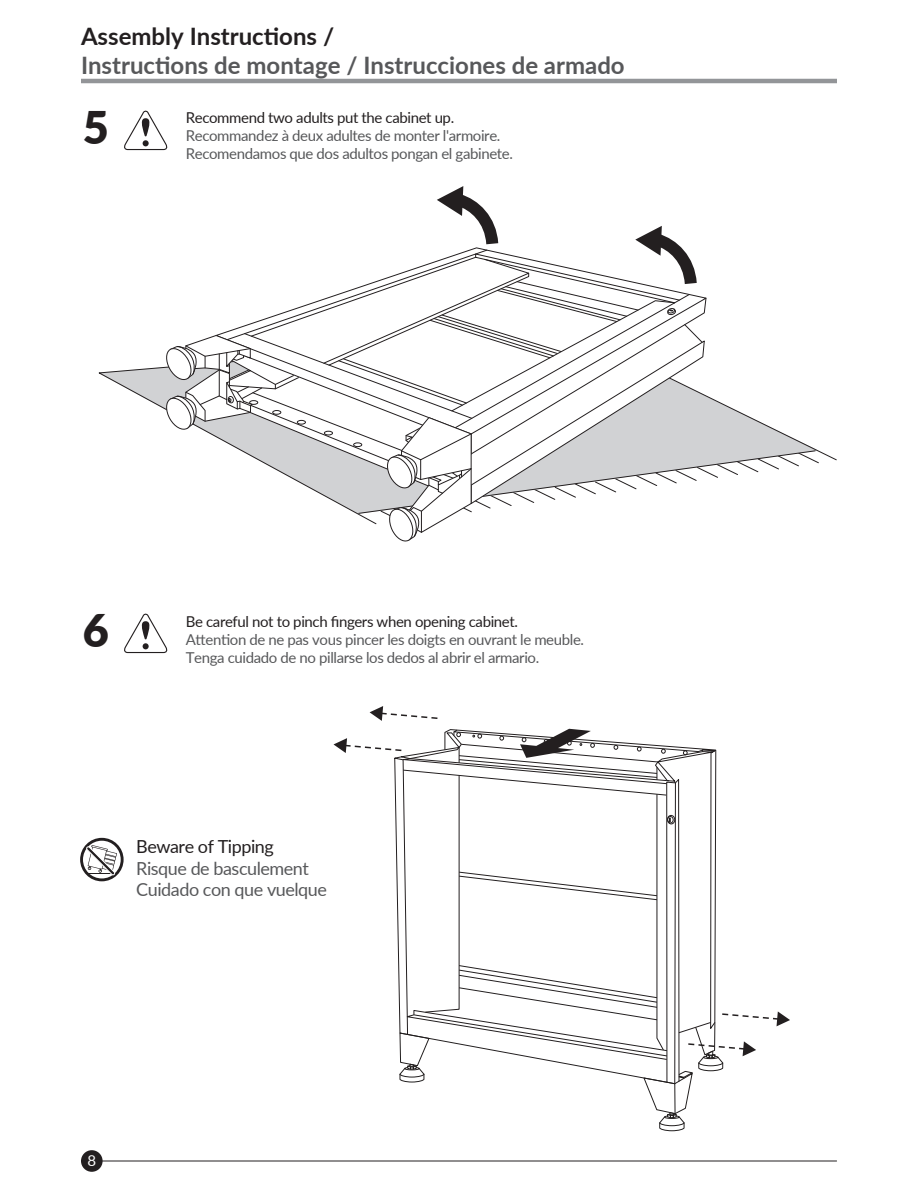
<style>
.page{position:relative;width:918px;height:1188px;background:#fff}
.page>*{position:absolute;margin:0;border:0;box-sizing:border-box;transform-origin:0 0}
.t1{font:900 45px "Lato";color:#231f20}
.t2{font:700 24px "Lato";color:#57585a}
.t3{font:700 24px "Lato";color:#231f20}
.t4{font:18px/21.6px "Lato";letter-spacing:-.025em;color:#57585a}
.t5{font:18px "Lato";letter-spacing:-.025em;color:#231f20}
.t6{font:15px/18px "Lato";letter-spacing:-.025em;color:#57585a}
.t7{font:15px "Lato";letter-spacing:-.025em;color:#231f20}
.t8{font:15px "Lato";color:#fff}
</style>
<div class="page">
<hr style="left:81px;top:1161px;width:756px;height:1px;background:#231f20">
<div style="left:81px;top:1150px;width:22px;height:22px;background:#231f20;border-radius:50%"></div>
<hr style="left:81px;top:79px;width:756px;height:4px;background:#939598">
<svg style="left:370px;top:706px;width:68px;height:15px"></svg>
<svg style="left:334px;top:729px;width:456px;height:402px"></svg>
<svg style="left:80px;top:838px;width:44px;height:43px"></svg>
<svg style="left:98px;top:366px;width:739px;height:95px"></svg>
<svg style="left:165px;top:186px;width:654px;height:356px"></svg>
<svg style="left:124px;top:111px;width:44px;height:40px"></svg>
<svg style="left:124px;top:614px;width:44px;height:40px"></svg>
<h2 class="t3" style="left:81px;top:18px;width:255px">Assembly Instructions /</h2>
<h2 class="t2" style="left:81px;top:47px;width:545px">Instructions de montage / Instrucciones de armado</h2>
<h1 class="t1" style="left:83px;top:94px;width:28px">5</h1>
<p class="t7" style="left:186px;top:107px;width:270px">Recommend two adults put the cabinet up.</p>
<p class="t6" style="left:186px;top:126px;width:329px">Recommandez à deux adultes de monter l'armoire.<br>Recomendamos que dos adultos pongan el gabinete.</p>
<h1 class="t1" style="left:83px;top:597px;width:28px">6</h1>
<p class="t7" style="left:186px;top:610px;width:334px">Be careful not to pinch fingers when opening cabinet.</p>
<p class="t6" style="left:186px;top:629px;width:400px">Attention de ne pas vous pincer les doigts en ouvrant le meuble.<br>Tenga cuidado de no pillarse los dedos al abrir el armario.</p>
<p class="t5" style="left:136px;top:834px;width:139px">Beware of Tipping</p>
<p class="t4" style="left:136px;top:857px;width:192px">Risque de basculement<br>Cuidado con que vuelque</p>
<p class="t8" style="left:87px;top:1150px;width:10px">8</p>
</div>
